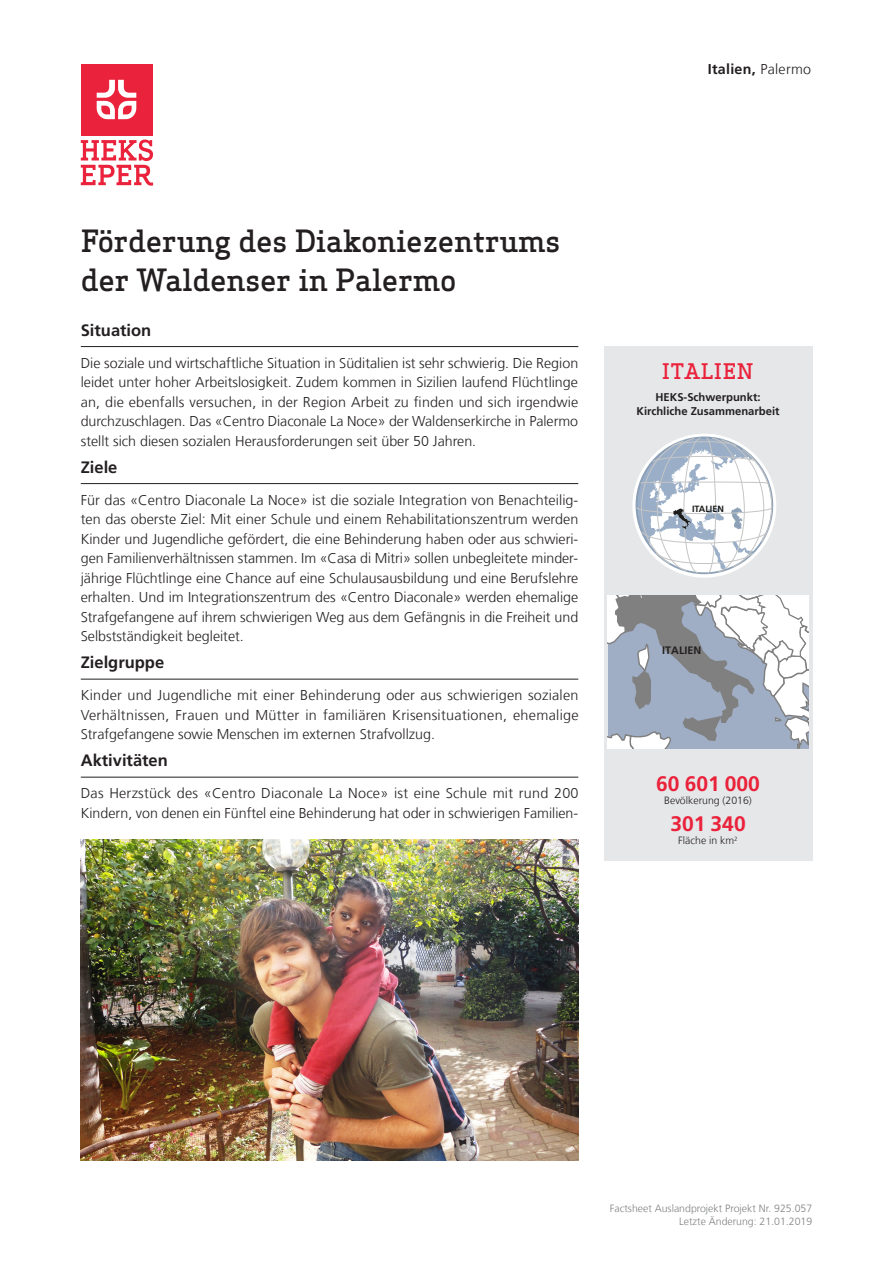
<style>
.page{position:relative;width:893px;height:1263px;background:#fff}
.page>*{position:absolute;margin:0;border:0;box-sizing:border-box;transform-origin:0 0}
.Titel{font:500 30px/39px "Apex Serif";letter-spacing:-.01em;color:#231f20}
.t1{font:700 21px "Frutiger LT Com";color:#ea223b}
.t2{font:500 21px "Apex Serif";letter-spacing:.025em;color:#ea223b}
.Untertitel{font:700 16.5px "Frutiger LT Com";color:#231f20}
.text{font:300 14.25px/19.5px "Frutiger LT Com";color:#231f20;text-align:justify}
.Kopfzeile{font:700 14.25px "Frutiger LT Com";letter-spacing:.02em;color:#231f20}
.t3{font:700 11.25px/13.4px "Frutiger LT Com";color:#231f20;text-align:center}
.t4{font:700 10.8px "Frutiger LT Com";color:#231f20}
.t5{font:300 10.5px/12.6px "Frutiger LT Com";color:#808285;text-align:right}
.t6{font:300 10.5px "Frutiger LT Com";color:#231f20}
.t7{font:700 9px "Frutiger LT Com";color:#1b1b1a}
.s1{font-weight:300}
</style>
<div class="page">
<hr style="left:81px;top:346px;width:497px;height:1px;background:#231f20">
<hr style="left:81px;top:483px;width:497px;height:1px;background:#231f20">
<hr style="left:81px;top:679px;width:497px;height:1px;background:#231f20">
<hr style="left:81px;top:777px;width:497px;height:1px;background:#231f20">
<img style="left:81px;top:840px;width:497px;height:321px">
<div style="left:604px;top:347px;width:208px;height:514px;background:#e6e7e9"></div>
<svg style="left:607px;top:595px;width:201px;height:154px;background:#b1b8c3"></svg>
<svg style="left:633px;top:434px;width:143px;height:143px"></svg>
<div style="left:81px;top:64px;width:71px;height:71px;background:#ea223b"></div>
<svg style="left:97px;top:80px;width:39px;height:39px"></svg>
<svg style="left:81px;top:140px;width:72px;height:46px"></svg>
<p class="Kopfzeile" style="left:708px;top:61px;width:105px">Italien, <span class="s1">Palermo</span></p>
<p class="Titel" style="left:81px;top:221px;width:481px">Förderung des Diakoniezentrums der Waldenser in Palermo</p>
<p class="Untertitel" style="left:81px;top:320px;width:72px">Situation</p>
<p class="text" style="left:81px;top:353px;width:499px">Die soziale und wirtschaftliche Situation in Süditalien ist sehr schwierig. Die Region leidet unter hoher Arbeitslosigkeit. Zudem kommen in Sizilien laufend Flüchtlinge an, die ebenfalls versuchen, in der Region Arbeit zu finden und sich irgendwie durchzuschlagen. Das «Centro Diaconale La Noce» der Waldenserkirche in Palermo stellt sich diesen sozialen Herausforderungen seit über 50 Jahren.</p>
<p class="Untertitel" style="left:81px;top:457px;width:38px">Ziele</p>
<p class="text" style="left:81px;top:490px;width:499px">Für das «Centro Diaconale La Noce» ist die soziale Integration von Benachteilig&shy;ten das oberste Ziel: Mit einer Schule und einem Rehabilitationszentrum werden Kinder und Jugendliche gefördert, die eine Behinderung haben oder aus schwieri&shy;gen Familienverhältnissen stammen. Im «Casa di Mitri» sollen unbegleitete minder&shy;jährige Flüchtlinge eine Chance auf eine Schulausausbildung und eine Berufslehre erhalten. Und im Integrationszentrum des «Centro Diaconale» werden ehemalige Strafgefangene auf ihrem schwierigen Weg aus dem Gefängnis in die Freiheit und Selbstständigkeit begleitet.</p>
<p class="Untertitel" style="left:81px;top:653px;width:85px">Zielgruppe</p>
<p class="text" style="left:81px;top:686px;width:499px">Kinder und Jugendliche mit einer Behinderung oder aus schwierigen sozialen Verhältnissen, Frauen und Mütter in familiären Krisensituationen, ehemalige Strafgefangene sowie Menschen im externen Strafvollzug.</p>
<p class="Untertitel" style="left:81px;top:751px;width:89px">Aktivitäten</p>
<p class="text" style="left:81px;top:784px;width:499px">Das Herzstück des «Centro Diaconale La Noce» ist eine Schule mit rund 200<br>Kindern, von denen ein Fünftel eine Behinderung hat oder in schwierigen Familien-</p>
<p class="t2" style="left:662px;top:358px;width:93px">ITALIEN</p>
<p class="t3" style="left:636px;top:391px;width:144px">HEKS-Schwerpunkt:<br>Kirchliche Zusammenarbeit</p>
<p class="t7" style="left:692px;top:504px;width:33px">ITALIEN</p>
<p class="t4" style="left:662px;top:644px;width:41px">ITALIEN</p>
<p class="t1" style="left:656px;top:771px;width:105px">60 601 000</p>
<p class="t6" style="left:664px;top:794px;width:89px">Bevölkerung (2016)</p>
<p class="t1" style="left:670px;top:811px;width:77px">301 340</p>
<p class="t6" style="left:678px;top:835px;width:61px">Fläche in km<sup>2</sup></p>
<p class="t5" style="left:610px;top:1202px;width:204px">Factsheet Auslandprojekt Projekt Nr. 925.057<br>Letzte Änderung: 21.01.2019</p>
</div>
